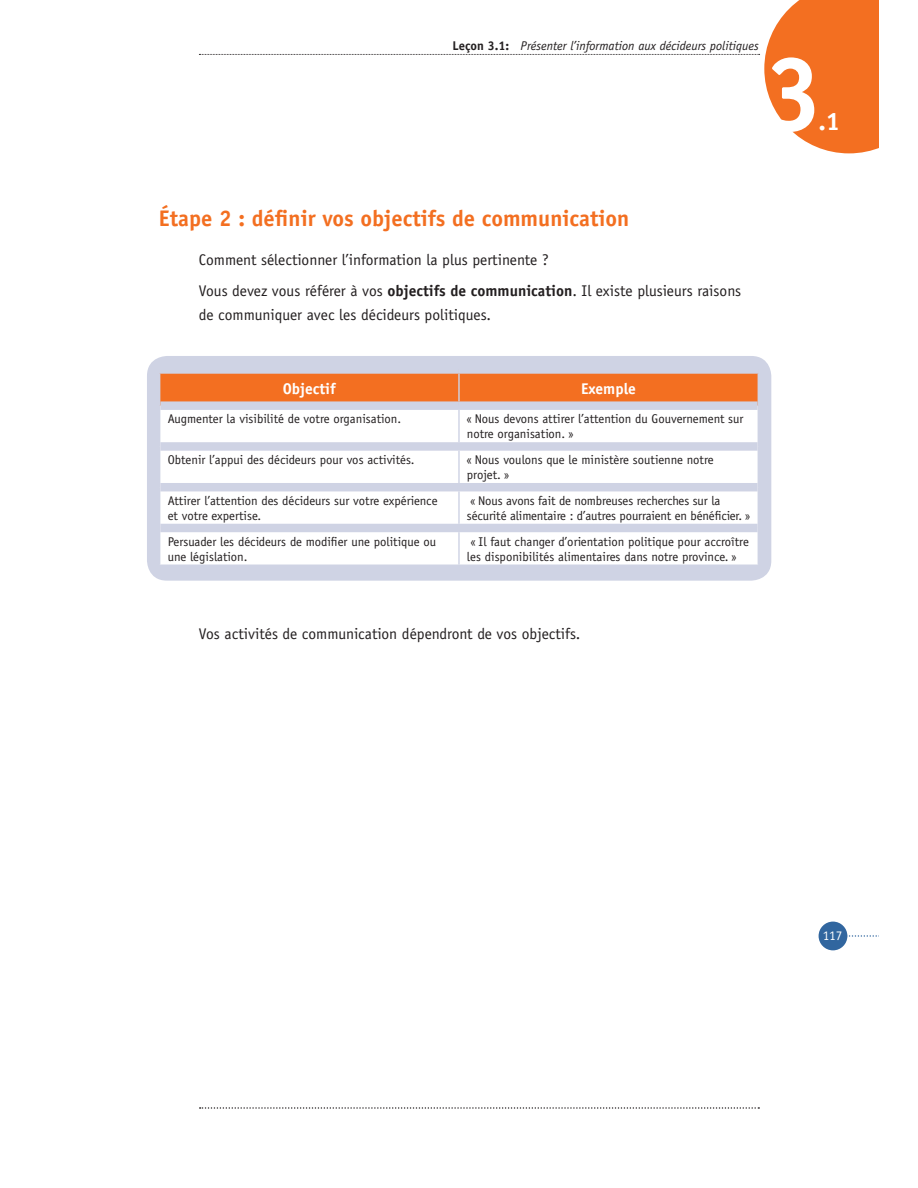
<style>
.page{position:relative;width:918px;height:1188px;background:#fff}
.page>*{position:absolute;margin:0;border:0;box-sizing:border-box;transform-origin:0 0}
.t1{font:700 106.2px "Officina Sans";color:#fff}
.t2{font:700 25.35px "Officina Sans";color:#fff}
.t3{font:700 22.65px "Officina Sans";color:#f36f21}
.t4{font:15.45px/31.3px "Officina Sans";color:#231f20}
.t5{font:700 15.45px "Officina Sans";color:#fff}
.t6{font:13.2px "Officina Sans";color:#fff}
.t7{font:12.75px/15.3px "Officina Sans";color:#231f20;scale:.8 1}
.t8{font:12.75px/15.3px "Officina Sans";color:#231f20}
.t9{font:italic 12.75px "Officina Sans";color:#231f20}
.s1{font-weight:700;font-style:normal}
.s2{font-weight:700}
</style>
<div class="page">
<svg style="left:847px;top:935px;width:32px;height:2px"></svg>
<svg style="left:200px;top:1107px;width:559px;height:2px"></svg>
<div style="left:819px;top:922px;width:28px;height:28px;background:#31669f;border-radius:50%"></div>
<div style="left:147px;top:356px;width:624px;height:225px;background:#cfd3e4;border-radius:20px"></div>
<svg style="left:199px;top:0;width:680px;height:153px"></svg>
<div style="left:160px;top:374px;width:598px;height:27px;background:#f36f21"></div>
<div style="left:160px;top:410px;width:598px;height:155px;background:#fff"></div>
<hr style="left:458px;top:374px;width:2px;height:27px;background:#cfd3e4">
<hr style="left:458px;top:410px;width:2px;height:32px;background:#cfd3e4">
<hr style="left:458px;top:451px;width:2px;height:32px;background:#cfd3e4">
<hr style="left:458px;top:491px;width:2px;height:33px;background:#cfd3e4">
<hr style="left:458px;top:532px;width:2px;height:33px;background:#cfd3e4">
<div style="left:160px;top:442px;width:299px;height:9px;background:#cfd3e4"></div>
<div style="left:459px;top:442px;width:299px;height:9px;background:#cfd3e4"></div>
<div style="left:160px;top:483px;width:299px;height:8px;background:#cfd3e4"></div>
<div style="left:459px;top:483px;width:299px;height:8px;background:#cfd3e4"></div>
<div style="left:160px;top:524px;width:299px;height:8px;background:#cfd3e4"></div>
<div style="left:459px;top:524px;width:299px;height:8px;background:#cfd3e4"></div>
<p class="t9" style="left:452px;top:41px;width:308px"><span class="s1">Leçon 3.1:</span> Présenter l’information aux décideurs politiques</p>
<h1 class="t1" style="left:765px;top:53px;width:61px">3</h1>
<h2 class="t2" style="left:818px;top:112px;width:23px">.1</h2>
<h3 class="t3" style="left:159px;top:209px;width:472px">Étape 2 : définir vos objectifs de communication</h3>
<p class="t4" style="left:199px;top:245px;width:544px">Comment sélectionner l’information la plus pertinente ?<br>Vous devez vous référer à vos <span class="s2">objectifs de communication</span>. Il existe plusieurs raisons</p>
<p class="t4" style="left:199px;top:300px;width:294px">de communiquer avec les décideurs politiques.</p>
<p class="t5" style="left:283px;top:383px;width:55px">Objectif</p>
<p class="t5" style="left:581px;top:383px;width:56px">Exemple</p>
<p class="t8" style="left:168px;top:412px;width:235px">Augmenter la visibilité de votre organisation.</p>
<p class="t7" style="left:467px;top:412px;width:347px">« Nous devons attirer l’attention du Gouvernement sur notre organisation. »</p>
<p class="t8" style="left:168px;top:453px;width:248px">Obtenir l’appui des décideurs pour vos activités.</p>
<p class="t7" style="left:467px;top:453px;width:310px">« Nous voulons que le ministère soutienne notre projet. »</p>
<p class="t8" style="left:168px;top:494px;width:271px">Attirer l’attention des décideurs sur votre expérience et votre expertise.</p>
<p class="t7" style="left:467px;top:494px;width:355px">« Nous avons fait de nombreuses recherches sur la sécurité alimentaire : d’autres pourraient en bénéficier. »</p>
<p class="t8" style="left:168px;top:535px;width:270px">Persuader les décideurs de modifier une politique ou une législation.</p>
<p class="t7" style="left:467px;top:535px;width:354px">« Il faut changer d’orientation politique pour accroître les disponibilités alimentaires dans notre province. »</p>
<p class="t4" style="left:199px;top:619px;width:383px">Vos activités de communication dépendront de vos objectifs.</p>
<p class="t6" style="left:823px;top:931px;width:21px">117</p>
</div>
